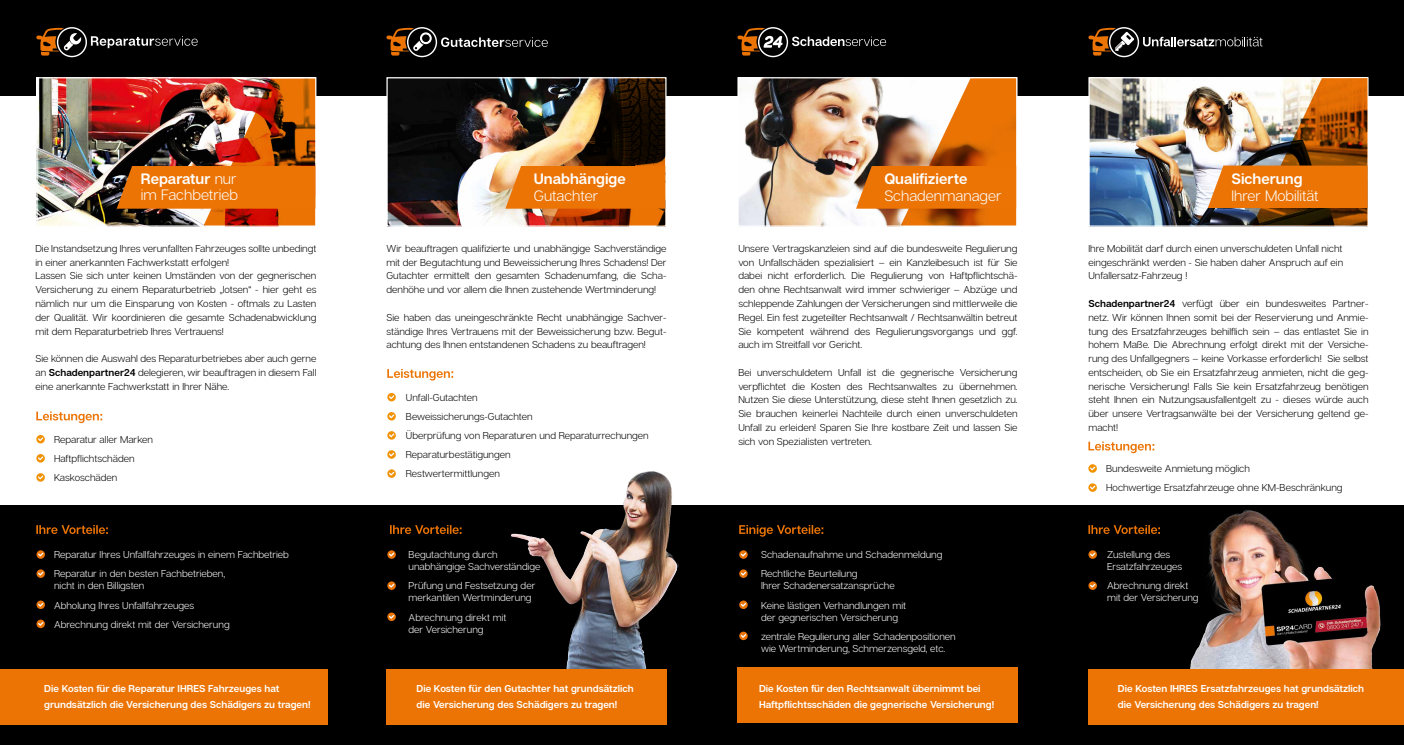
<style>
.page{position:relative;width:1404px;height:745px;background:#fff}
.page>*{position:absolute;margin:0;border:0;box-sizing:border-box;transform-origin:0 0}
.t1{font:300 15px/16.4px "Articulat C Fv 2";color:#fff}
.t2{font:600 15px "Articulat C Fv 2";color:#fff}
.t3{font:300 10px/13.8px "Articulat C Fv 2";color:#000;text-align:justify}
.t4{font:300 10px/19.1px "Articulat C Fv 2";color:#fff}
.t5{font:600 10px/15px "Articulat C Fv 2";color:#fff}
.s1{font-weight:600}
</style>
<div class="page">
<div style="left:0;top:0;width:1403px;height:96px;background:#000"></div>
<img style="left:388px;top:79px;width:117px;height:145px">
<div style="left:386px;top:77px;width:280px;height:149px;border:1px solid #fff"></div>
<img style="left:38px;top:79px;width:79px;height:145px">
<div style="left:36px;top:77px;width:280px;height:149px;border:1px solid #fff"></div>
<img style="left:739px;top:79px;width:117px;height:145px">
<div style="left:737px;top:77px;width:280px;height:149px;border:1px solid #fff"></div>
<img style="left:1090px;top:79px;width:117px;height:145px">
<div style="left:1088px;top:77px;width:280px;height:149px;border:1px solid #fff"></div>
<svg style="left:737px;top:27px;width:149px;height:30px"></svg>
<svg style="left:386px;top:27px;width:162px;height:30px"></svg>
<svg style="left:36px;top:27px;width:162px;height:30px"></svg>
<svg style="left:1088px;top:27px;width:174px;height:30px"></svg>
<div style="left:0;top:505px;width:1403px;height:239px;background:#000"></div>
<div style="left:1179px;top:501px;width:214px;height:191px;background:#000;opacity:.66"></div>
<img style="left:1179px;top:509px;width:208px;height:159px">
<svg style="left:739px;top:550px;width:8px;height:8px"></svg>
<svg style="left:739px;top:569px;width:8px;height:8px"></svg>
<svg style="left:739px;top:600px;width:8px;height:8px"></svg>
<svg style="left:739px;top:631px;width:8px;height:8px"></svg>
<svg style="left:36px;top:550px;width:9px;height:8px"></svg>
<svg style="left:36px;top:569px;width:9px;height:8px"></svg>
<svg style="left:36px;top:600px;width:9px;height:8px"></svg>
<svg style="left:36px;top:619px;width:9px;height:8px"></svg>
<svg style="left:387px;top:550px;width:9px;height:8px"></svg>
<svg style="left:387px;top:581px;width:9px;height:8px"></svg>
<svg style="left:387px;top:612px;width:9px;height:8px"></svg>
<img style="left:510px;top:471px;width:168px;height:220px">
<svg style="left:1088px;top:550px;width:8px;height:8px"></svg>
<svg style="left:1088px;top:581px;width:8px;height:8px"></svg>
<div style="left:737px;top:667px;width:280px;height:55px;background:#eb7405"></div>
<div style="left:386px;top:668px;width:280px;height:55px;background:#eb7405"></div>
<div style="left:0;top:668px;width:328px;height:55px;background:#eb7405"></div>
<div style="left:1088px;top:668px;width:315px;height:55px;background:#eb7405"></div>
<svg style="left:36px;top:435px;width:9px;height:8px"></svg>
<svg style="left:36px;top:454px;width:9px;height:8px"></svg>
<svg style="left:36px;top:473px;width:9px;height:8px"></svg>
<svg style="left:387px;top:392px;width:9px;height:9px"></svg>
<svg style="left:387px;top:412px;width:9px;height:8px"></svg>
<svg style="left:387px;top:431px;width:9px;height:8px"></svg>
<svg style="left:387px;top:450px;width:9px;height:8px"></svg>
<svg style="left:387px;top:469px;width:9px;height:8px"></svg>
<svg style="left:1088px;top:464px;width:8px;height:8px"></svg>
<svg style="left:1088px;top:483px;width:8px;height:8px"></svg>
<svg style="left:739px;top:525px;width:84px;height:11px"></svg>
<svg style="left:36px;top:525px;width:72px;height:8px"></svg>
<svg style="left:390px;top:525px;width:71px;height:8px"></svg>
<svg style="left:1088px;top:525px;width:71px;height:8px"></svg>
<svg style="left:36px;top:411px;width:66px;height:12px"></svg>
<svg style="left:387px;top:369px;width:66px;height:11px"></svg>
<svg style="left:1088px;top:441px;width:66px;height:12px"></svg>
<img style="left:117px;top:78px;width:198px;height:147px">
<img style="left:856px;top:78px;width:160px;height:147px">
<img style="left:505px;top:78px;width:160px;height:147px">
<img style="left:1207px;top:78px;width:160px;height:147px">
<h1 class="t1" style="left:141px;top:170px;width:99px"><span class="s1">Reparatur</span> nur im Fachbetrieb</h1>
<h1 class="t2" style="left:884px;top:170px;width:84px">Qualifizierte</h1>
<h1 class="t2" style="left:534px;top:170px;width:93px">Unabhängige</h1>
<h1 class="t1" style="left:534px;top:187px;width:66px">Gutachter</h1>
<h1 class="t1" style="left:884px;top:187px;width:119px">Schadenmanager</h1>
<p class="t3" style="left:35px;top:241px;width:282px;text-align:left">Die Instandsetzung Ihres verunfallten Fahrzeuges sollte unbedingt in einer anerkannten Fachwerkstatt erfolgen!<br>Lassen Sie sich unter keinen Umständen von der gegnerischen Versicherung zu einem Reparaturbetrieb „lotsen“ - hier geht es nämlich nur um die Einsparung von Kosten - oftmals zu Lasten der Qualität. Wir koordinieren die gesamte Schadenabwicklung mit dem Reparaturbetrieb Ihres Vertrauens!</p>
<p class="t3" style="left:35px;top:351px;width:282px">Sie können die Auswahl des Reparaturbetriebes aber auch gerne an <span class="s1">Schadenpartner24</span> delegieren, wir beauftragen in diesem Fall eine anerkannte Fachwerkstatt in Ihrer Nähe.</p>
<p class="t3" style="left:54px;top:430px;width:101px;line-height:19.1px;text-align:left">Reparatur aller Marken<br>Haftpflichtschäden<br>Kaskoschäden</p>
<p class="t4" style="left:54px;top:545px;width:236px">Reparatur Ihres Unfallfahrzeuges in einem Fachbetrieb<br>Reparatur in den besten Fachbetrieben,</p>
<p class="t4" style="left:54px;top:576px;width:177px">nicht in den Billigsten<br>Abholung Ihres Unfallfahrzeuges<br>Abrechnung direkt mit der Versicherung</p>
<p class="t3" style="left:386px;top:241px;width:282px">Wir beauftragen qualifizierte und unabhängige Sachverständige mit der Begutachtung und Beweissicherung Ihres Schadens! Der Gutachter ermittelt den gesamten Schadenumfang, die Scha&shy;denhöhe und vor allem die Ihnen zustehende Wertminderung!</p>
<p class="t3" style="left:386px;top:310px;width:281px">Sie haben das uneingeschränkte Recht unabhängige Sachver&shy;ständige Ihres Vertrauens mit der Beweissicherung bzw. Begut&shy;achtung des Ihnen entstandenen Schadens zu beauftragen!</p>
<p class="t3" style="left:406px;top:388px;width:244px;line-height:19.1px;text-align:left">Unfall-Gutachten<br>Beweissicherungs-Gutachten<br>Überprüfung von Reparaturen und Reparaturrechungen<br>Reparaturbestätigungen<br>Restwertermittlungen</p>
<p class="t4" style="left:408px;top:548px;width:133px;line-height:12px">Begutachtung durch unabhängige Sachverständige</p>
<p class="t4" style="left:408px;top:579px;width:128px;line-height:12px">Prüfung und Festsetzung der merkantilen Wertminderung</p>
<p class="t4" style="left:408px;top:610px;width:99px;line-height:12px">Abrechnung direkt mit der Versicherung</p>
<p class="t3" style="left:738px;top:241px;width:281px">Unsere Vertragskanzleien sind auf die bundesweite Regulierung von Unfallschäden spezialisiert – ein Kanzleibesuch ist für Sie dabei nicht erforderlich. Die Regulierung von Haftpflichtschä&shy;den ohne Rechtsanwalt wird immer schwieriger – Abzüge und schleppende Zahlungen der Versicherungen sind mittlerweile die Regel. Ein fest zugeteilter Rechtsanwalt / Rechtsanwältin betreut Sie kompetent während des Regulierungsvorgangs und ggf. auch im Streitfall vor Gericht.</p>
<p class="t3" style="left:738px;top:365px;width:281px">Bei unverschuldetem Unfall ist die gegnerische Versicherung verpflichtet die Kosten des Rechtsanwaltes zu übernehmen.<br>Nutzen Sie diese Unterstützung, diese steht Ihnen gesetzlich zu.<br>Sie brauchen keinerlei Nachteile durch einen unverschuldeten Unfall zu erleiden! Sparen Sie Ihre kostbare Zeit und lassen Sie sich von Spezialisten vertreten.</p>
<p class="t4" style="left:761px;top:545px;width:183px">Schadenaufnahme und Schadenmeldung<br>Rechtliche Beurteilung</p>
<p class="t4" style="left:761px;top:576px;width:146px">Ihrer Schadenersatzansprüche<br>Keine lästigen Verhandlungen mit</p>
<p class="t4" style="left:761px;top:607px;width:196px">der gegnerischen Versicherung<br>zentrale Regulierung aller Schadenpositionen</p>
<p class="t4" style="left:761px;top:638px;width:186px">wie Wertminderung, Schmerzensgeld, etc.</p>
<h1 class="t2" style="left:1231px;top:170px;width:73px">Sicherung</h1>
<h1 class="t1" style="left:1231px;top:187px;width:89px">Ihrer Mobilität</h1>
<p class="t3" style="left:1088px;top:241px;width:256px">Ihre Mobilität darf durch einen unverschuldeten Unfall nicht eingeschränkt werden - Sie haben daher Anspruch auf ein Unfallersatz-Fahrzeug !</p>
<p class="t3" style="left:1088px;top:296px;width:281px"><span class="s1">Schadenpartner24</span> verfügt über ein bundesweites Partner&shy;netz. Wir können Ihnen somit bei der Reservierung und Anmie&shy;tung des Ersatzfahrzeuges behilflich sein – das entlastet Sie in hohem Maße. Die Abrechnung erfolgt direkt mit der Versiche&shy;rung des Unfallgegners – keine Vorkasse erforderlich! Sie selbst entscheiden, ob Sie ein Ersatzfahrzeug anmieten, nicht die geg&shy;nerische Versicherung! Falls Sie kein Ersatzfahrzeug benötigen steht Ihnen ein Nutzungsausfallentgelt zu - dieses würde auch über unsere Vertragsanwälte bei der Versicherung geltend ge&shy;macht!</p>
<p class="t3" style="left:1106px;top:459px;width:238px;line-height:19.1px">Bundesweite Anmietung möglich<br>Hochwertige Ersatzfahrzeuge ohne KM-Beschränkung</p>
<p class="t4" style="left:1106px;top:548px;width:77px;line-height:12px">Zustellung des<br>Ersatzfahrzeuges</p>
<p class="t4" style="left:1106px;top:579px;width:93px;line-height:12px">Abrechnung direkt mit der Versicherung</p>
<p class="t5" style="left:44px;top:681px;width:268px">Die Kosten für die Reparatur IHRES Fahrzeuges hat grundsätzlich die Versicherung des Schädigers zu tragen!</p>
<p class="t5" style="left:1117px;top:681px;width:248px">Die Kosten IHRES Ersatzfahrzeuges hat grundsätzlich die Versicherung des Schädigers zu tragen!</p>
<p class="t5" style="left:416px;top:681px;width:219px">Die Kosten für den Gutachter hat grundsätzlich die Versicherung des Schädigers zu tragen!</p>
<p class="t5" style="left:759px;top:681px;width:237px">Die Kosten für den Rechtsanwalt übernimmt bei<br>Haftpflichtsschäden die gegnerische Versicherung!</p>
</div>
